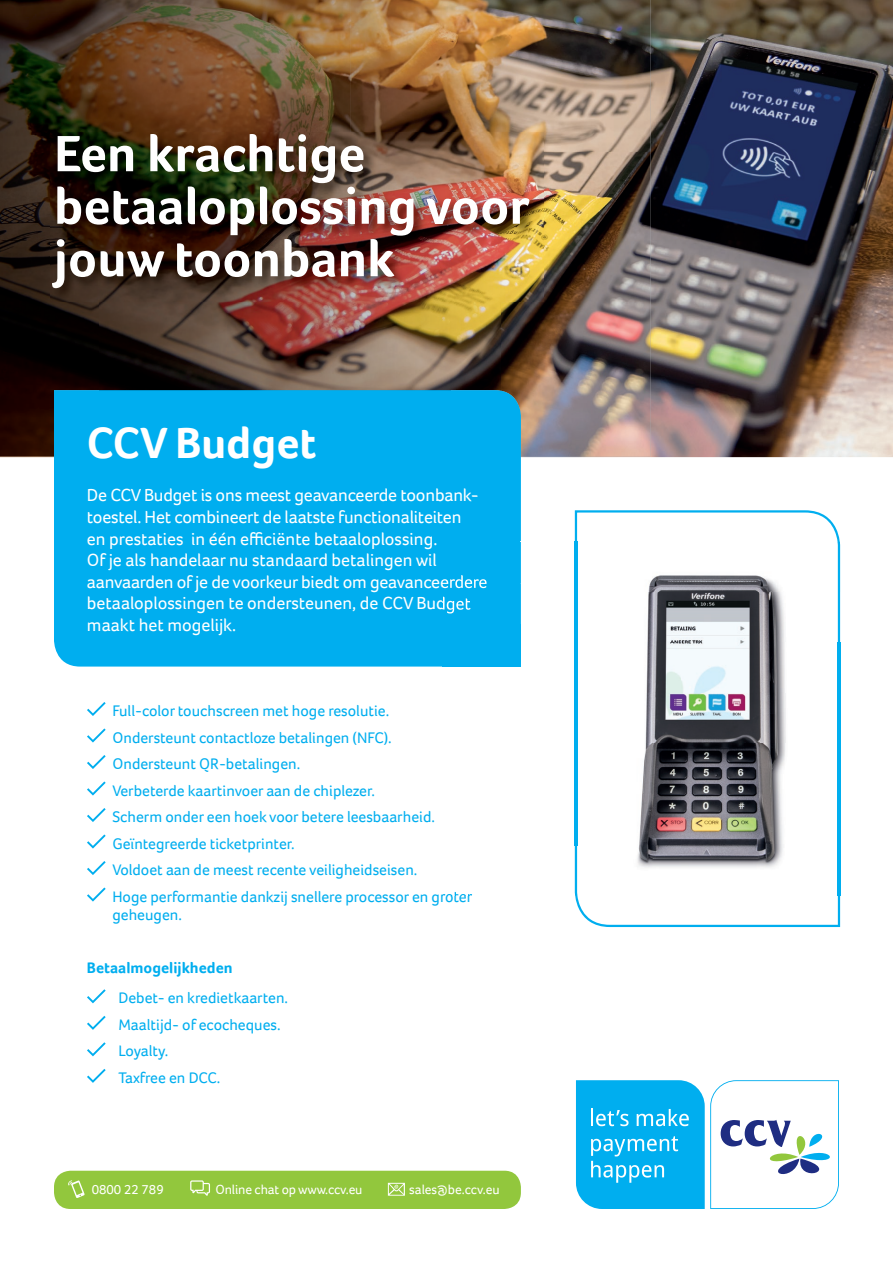
<style>
.page{position:relative;width:893px;height:1263px;background:#fff}
.page>*{position:absolute;margin:0;border:0;box-sizing:border-box;transform-origin:0 0}
.t1{font:700 52.5px/52.5px "Foco";color:#fff}
.t2{font:700 45px "Foco";color:#fff}
.t3{font:18px/21.6px "Foco";letter-spacing:-.01em;color:#fff}
.t4{font:15.75px/26.5px "Foco";color:#00aeef}
.t5{font:700 15.75px "Foco";color:#00aeef}
.t6{font:13.5px "Foco";letter-spacing:-.01em;color:#fff}
</style>
<div class="page">
<svg style="left:575px;top:510px;width:265px;height:417px"></svg>
<svg style="left:576px;top:1080px;width:263px;height:129px"></svg>
<div style="left:54px;top:1171px;width:467px;height:38px;background:#92c73d;border-radius:16px"></div>
<img style="left:0;top:0;width:893px;height:457px">
<img style="left:0;top:0;width:651px;height:152px">
<img style="left:0;top:152px;width:100px;height:304px">
<img style="left:501px;top:152px;width:150px;height:304px">
<img style="left:100px;top:302px;width:401px;height:88px">
<div style="left:54px;top:390px;width:467px;height:276px;background:#00aeef"></div>
<svg style="left:87px;top:702px;width:19px;height:14px"></svg>
<svg style="left:87px;top:728px;width:19px;height:14px"></svg>
<svg style="left:87px;top:755px;width:19px;height:14px"></svg>
<svg style="left:87px;top:781px;width:19px;height:14px"></svg>
<svg style="left:87px;top:808px;width:19px;height:14px"></svg>
<svg style="left:87px;top:834px;width:19px;height:14px"></svg>
<svg style="left:87px;top:861px;width:19px;height:14px"></svg>
<svg style="left:87px;top:887px;width:19px;height:14px"></svg>
<svg style="left:87px;top:989px;width:19px;height:14px"></svg>
<svg style="left:87px;top:1016px;width:19px;height:14px"></svg>
<svg style="left:87px;top:1042px;width:19px;height:14px"></svg>
<svg style="left:87px;top:1069px;width:19px;height:14px"></svg>
<svg style="left:68px;top:1180px;width:17px;height:18px"></svg>
<svg style="left:190px;top:1180px;width:20px;height:16px"></svg>
<svg style="left:388px;top:1183px;width:17px;height:13px"></svg>
<img style="left:50px;top:132px;width:493px;height:170px">
<img style="left:574px;top:542px;width:3px;height:101px">
<img style="left:577px;top:542px;width:264px;height:353px">
<img style="left:442px;top:643px;width:135px;height:252px">
<div style="left:442px;top:542px;width:79px;height:124px;background:#00aeef"></div>
<img style="left:442px;top:890px;width:30px;height:5px">
<img style="left:442px;top:575px;width:45px;height:17px">
<img style="left:442px;top:597px;width:29px;height:16px">
<h1 class="t1" style="left:54px;top:127px;width:477px">Een krachtige betaaloplossing voor jouw toonbank</h1>
<h2 class="t2" style="left:87px;top:413px;width:231px">CCV Budget</h2>
<p class="t3" style="left:87px;top:484px;width:402px">De CCV Budget is ons meest geavanceerde toonbank&shy;toestel. Het combineert de laatste functionaliteiten<br>en prestaties in één efficiënte betaaloplossing.<br>Of je als handelaar nu standaard betalingen wil aanvaarden of je de voorkeur biedt om geavanceerdere betaaloplossingen te ondersteunen, de CCV Budget maakt het mogelijk.</p>
<p class="t4" style="left:112px;top:697px;width:361px">Full-color touchscreen met hoge resolutie.<br>Ondersteunt contactloze betalingen (NFC).<br>Ondersteunt QR-betalingen.<br>Verbeterde kaartinvoer aan de chiplezer.<br>Scherm onder een hoek voor betere leesbaarheid.<br>Geïntegreerde ticketprinter.<br>Voldoet aan de meest recente veiligheidseisen.<br>Hoge performantie dankzij snellere processor en groter</p>
<p class="t4" style="left:112px;top:901px;width:71px">geheugen.</p>
<p class="t5" style="left:87px;top:957px;width:147px">Betaalmogelijkheden</p>
<p class="t4" style="left:118px;top:984px;width:171px">Debet- en kredietkaarten.<br>Maaltijd- of ecocheques.<br>Loyalty.<br>Taxfree en DCC.</p>
<p class="t6" style="left:92px;top:1180px;width:74px">0800 22 789</p>
<p class="t6" style="left:215px;top:1180px;width:149px">Online chat op www.ccv.eu</p>
<p class="t6" style="left:409px;top:1180px;width:92px">sales@be.ccv.eu</p>
</div>
